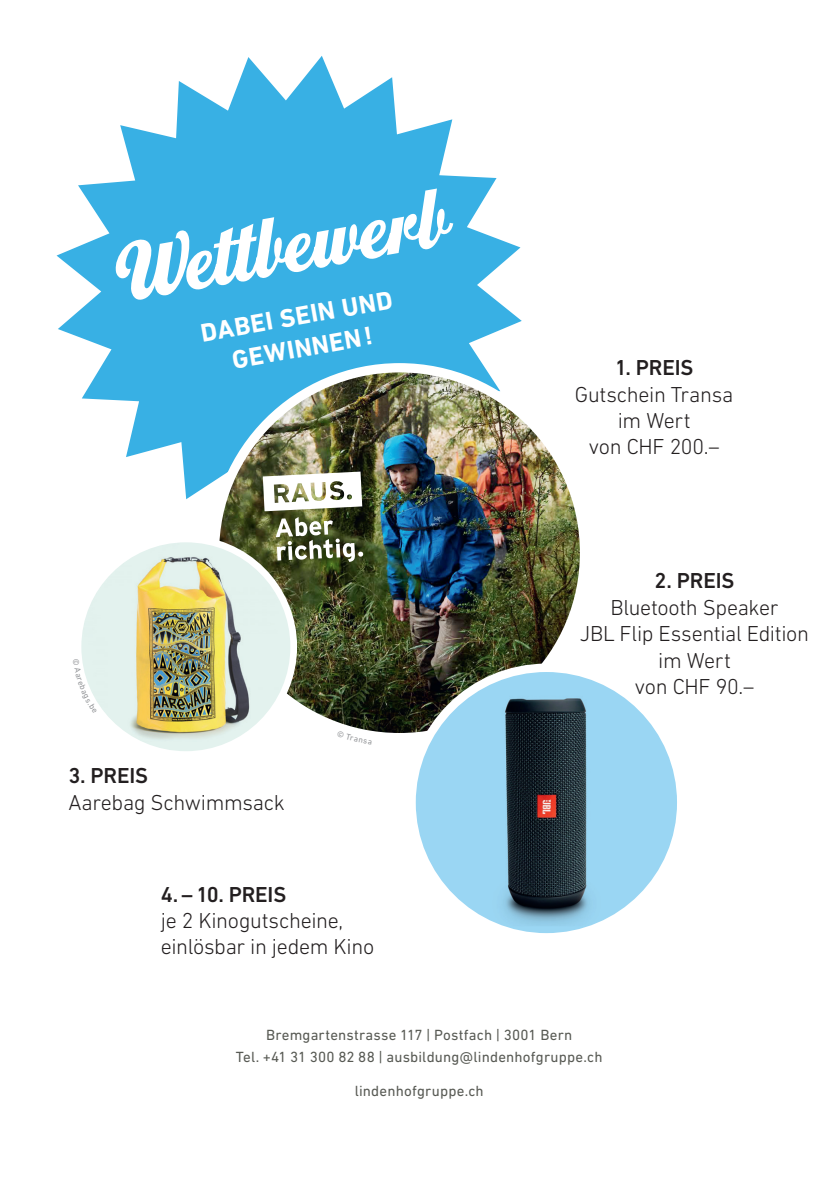
<style>
.page{position:relative;width:838px;height:1191px;background:#fff}
.page>*{position:absolute;margin:0;border:0;box-sizing:border-box;transform-origin:0 0}
.t1{font:700 26px/32px "DIN Next LT Pro";color:#fff;text-align:center}
.t2{font:300 22px/26.4px "DIN Next LT Pro";letter-spacing:-.015em;color:#231f20;text-align:center}
.t3{font:500 22px "DIN Next LT Pro";letter-spacing:-.005em;color:#231f20}
.t4{font:15px/22px "DIN Next LT Pro";letter-spacing:.015em;color:#585a54;text-align:center}
</style>
<div class="page">
<svg style="left:57px;top:56px;width:464px;height:444px;fill:#38b0e4"></svg>
<svg style="left:115px;top:188px;width:338px;height:113px"></svg>
<img style="left:214px;top:368px;width:370px;height:369px;border-radius:185px">
<img style="left:411px;top:668px;width:270px;height:269px;border-radius:135px">
<div style="left:407px;top:663px;width:278px;height:278px;border:8px solid #fff;border-radius:50%"></div>
<img style="left:83px;top:539px;width:210px;height:211px">
<div style="left:75px;top:535px;width:222px;height:223px;border:7px solid #fff;border-radius:50%"></div>
<img style="left:263px;top:471px;width:99px;height:40px">
<svg style="left:275px;top:517px;width:88px;height:45px"></svg>
<svg style="left:354px;top:731px;width:17px;height:4px"></svg>
<svg style="left:76px;top:658px;width:21px;height:55px"></svg>
<p class="t1" style="left:198px;top:317px;width:196px;rotate:-10deg">DABEI SEIN UND<br>GEWINNEN!</p>
<p class="t3" style="left:68px;top:763px;width:81px">3. PREIS</p>
<p class="t2" style="left:68px;top:788px;width:218px">Aarebag Schwimmsack</p>
<p class="t3" style="left:161px;top:881px;width:127px">4. – 10. PREIS</p>
<p class="t2" style="left:161px;top:907px;width:215px;text-align:left">je 2 Kinogutscheine, einlösbar in jedem Kino</p>
<p class="t3" style="left:614px;top:355px;width:80px">1. PREIS</p>
<p class="t2" style="left:574px;top:381px;width:160px">Gutschein Transa im Wert<br>von CHF 200.–</p>
<p class="t3" style="left:654px;top:568px;width:81px">2. PREIS</p>
<p class="t2" style="left:579px;top:594px;width:230px">Bluetooth Speaker<br>JBL Flip Essential Edition im Wert<br>von CHF 90.–</p>
<p class="t4" style="left:236px;top:1024px;width:368px">Bremgartenstrasse 117 | Postfach | 3001 Bern<br>Tel. +41 31 300 82 88 | ausbildung@lindenhofgruppe.ch</p>
<p class="t4" style="left:354px;top:1080px;width:131px">lindenhofgruppe.ch</p>
</div>
